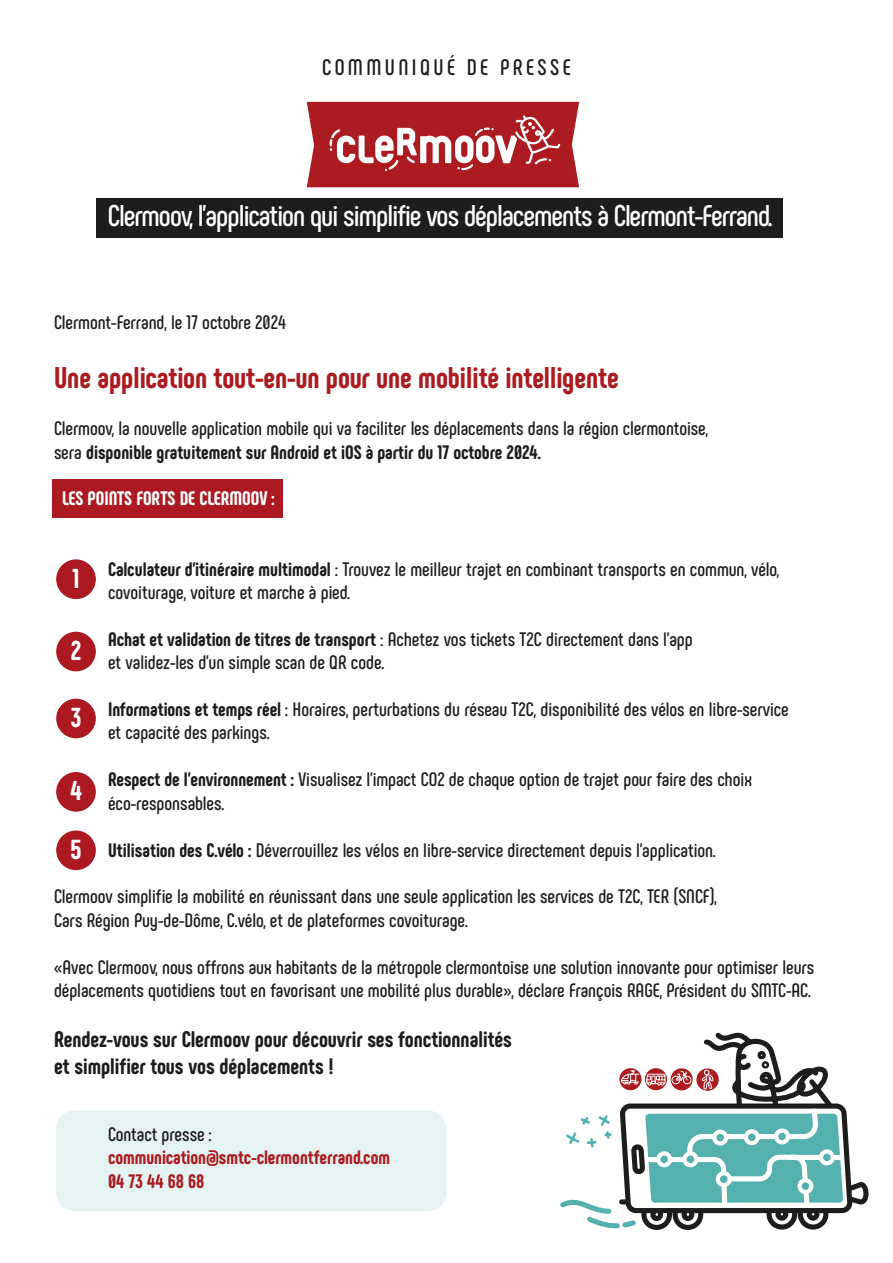
<style>
.page{position:relative;width:893px;height:1263px;background:#fff}
.page>*{position:absolute;margin:0;border:0;box-sizing:border-box;transform-origin:0 0}
.t1{font:700 30px "Phenomena";letter-spacing:-.035em;color:#fff}
.t2{font:800 30px "Phenomena";color:#ac1b20}
.t3{font:800 27.3px "Phenomena";color:#fff}
.t4{font:800 22.5px/27px "Phenomena";color:#1d1d1b}
.t5{font:700 22.5px "Phenomena";letter-spacing:.15em;color:#1d1d1b}
.t6{font:700 19.5px/23.4px "Phenomena";color:#1d1d1b}
.t7{font:800 19.5px "Phenomena";color:#ac1b20}
.t8{font:800 19.5px "Phenomena";color:#fff}
.s1{font-weight:800}
</style>
<div class="page">
<div style="left:56px;top:1110px;width:390px;height:101px;background:#e5f3f3;border-radius:18px"></div>
<div style="left:52px;top:479px;width:231px;height:39px;background:#ac1921"></div>
<div style="left:56px;top:559px;width:40px;height:40px;background:#ad1921;border-radius:50%"></div>
<div style="left:56px;top:632px;width:40px;height:39px;background:#ad1921;border-radius:50%"></div>
<div style="left:56px;top:699px;width:40px;height:39px;background:#ad1921;border-radius:50%"></div>
<div style="left:56px;top:772px;width:40px;height:40px;background:#ad1921;border-radius:50%"></div>
<div style="left:56px;top:830px;width:40px;height:40px;background:#ad1921;border-radius:50%"></div>
<svg style="left:307px;top:102px;width:272px;height:85px;background:#ba4347"></svg>
<svg style="left:560px;top:1032px;width:309px;height:198px"></svg>
<div style="left:96px;top:198px;width:686px;height:39px;background:#1d1d1b"></div>
<p class="t5" style="left:322px;top:54px;width:250px">COMMUNIQUÉ DE PRESSE</p>
<p class="t1" style="left:108px;top:198px;width:666px">Clermoov, l’application qui simplifie vos déplacements à Clermont-Ferrand.</p>
<p class="t6" style="left:54px;top:310px;width:234px">Clermont-Ferrand, le 17 octobre 2024</p>
<p class="t2" style="left:54px;top:359px;width:566px">Une application tout-en-un pour une mobilité intelligente</p>
<p class="t6" style="left:54px;top:417px;width:656px">Clermoov, la nouvelle application mobile qui va faciliter les déplacements dans la région clermontoise, sera <span class="s1">disponible gratuitement sur Android et iOS à partir du 17 octobre 2024.</span></p>
<p class="t8" style="left:62px;top:486px;width:214px">LES POINTS FORTS DE CLERMOOV :</p>
<p class="t6" style="left:108px;top:557px;width:672px"><span class="s1">Calculateur d’itinéraire multimodal</span> : Trouvez le meilleur trajet en combinant transports en commun, vélo, covoiturage, voiture et marche à pied.</p>
<p class="t6" style="left:108px;top:627px;width:586px"><span class="s1">Achat et validation de titres de transport</span> : Achetez vos tickets T2C directement dans l’app et validez-les d’un simple scan de QR code.</p>
<p class="t6" style="left:108px;top:697px;width:682px"><span class="s1">Informations et temps réel</span> : Horaires, perturbations du réseau T2C, disponibilité des vélos en libre-service et capacité des parkings.</p>
<p class="t6" style="left:108px;top:768px;width:645px"><span class="s1">Respect de l’environnement :</span> Visualisez l’impact CO2 de chaque option de trajet pour faire des choix éco-responsables.</p>
<p class="t6" style="left:108px;top:838px;width:609px"><span class="s1">Utilisation des C.vélo :</span> Déverrouillez les vélos en libre-service directement depuis l’application.</p>
<p class="t6" style="left:54px;top:885px;width:664px">Clermoov simplifie la mobilité en réunissant dans une seule application les services de T2C, TER (SNCF),<br>Cars Région Puy-de-Dôme, C.vélo, et de plateformes covoiturage.</p>
<p class="t6" style="left:54px;top:955px;width:762px">«Avec Clermoov, nous offrons aux habitants de la métropole clermontoise une solution innovante pour optimiser leurs déplacements quotidiens tout en favorisant une mobilité plus durable», déclare François RAGE, Président du SMTC-AC.</p>
<p class="t4" style="left:54px;top:1026px;width:460px">Rendez-vous sur Clermoov pour découvrir ses fonctionnalités et simplifier tous vos déplacements !</p>
<p class="t3" style="left:73px;top:561px;width:9px">1</p>
<p class="t3" style="left:71px;top:633px;width:12px">2</p>
<p class="t3" style="left:71px;top:700px;width:13px">3</p>
<p class="t3" style="left:70px;top:774px;width:13px">4</p>
<p class="t3" style="left:71px;top:832px;width:13px">5</p>
<p class="t6" style="left:108px;top:1122px;width:106px">Contact presse :</p>
<p class="t7" style="left:108px;top:1145px;width:284px">communication@smtc-clermontferrand.com</p>
<p class="t7" style="left:108px;top:1168px;width:98px">04 73 44 68 68</p>
</div>
